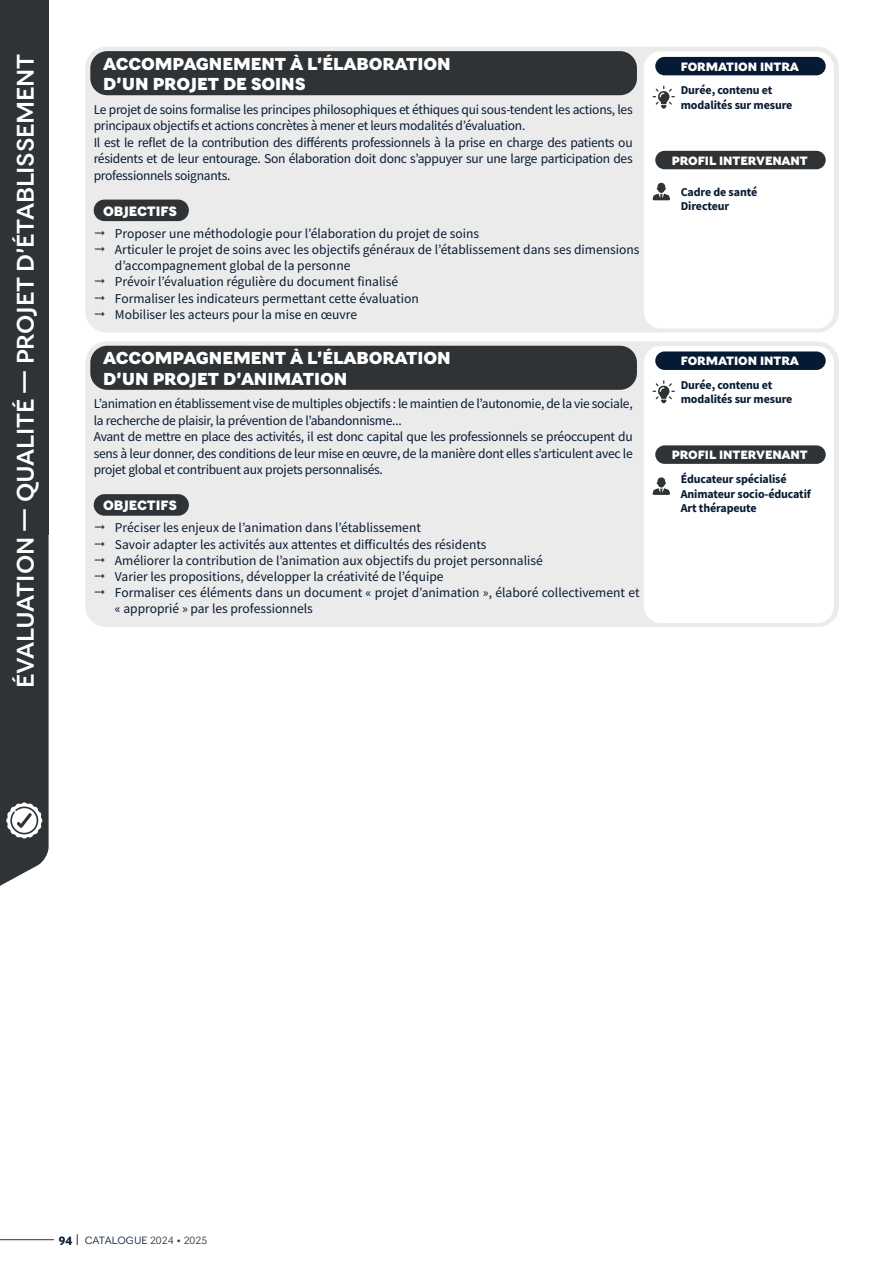
<style>
.page{position:relative;width:893px;height:1263px;background:#fff}
.page>*{position:absolute;margin:0;border:0;box-sizing:border-box;transform-origin:0 0}
.t1{font:600 24px "NCT Torin";color:#fff}
.t2{font:800 17.25px "NCT Torin";color:#fff}
.t3{font:13.5px/16.5px "Source Sans Pro";color:#071a33}
.t4{font:13.5px/16.5px "Source Sans Pro";letter-spacing:-.02em;color:#071a33}
.t5{font:800 13.5px "NCT Torin";color:#fff}
.t6{font:700 12px "Source Sans Pro";letter-spacing:-.01em;color:#071a33}
.t7{font:800 12px "NCT Torin";color:#fff}
.t8{font:300 10.5px "NCT Torin";letter-spacing:.01em;color:#071a33}
.s1{font-weight:700;font-size:12px}
.s2{color:#2f3335}
</style>
<div class="page">
<div style="left:0;top:0;width:49px;height:535px;background:#2f3335"></div>
<hr style="left:0;top:1239px;width:54px;height:1px;background:#2f3335">
<svg style="left:0;top:535px;width:49px;height:351px;background:#424547"></svg>
<div style="left:85px;top:341px;width:754px;height:286px;background:#ecebeb;border-radius:21px"></div>
<div style="left:90px;top:346px;width:547px;height:44px;background:#2f3335;border-radius:17px"></div>
<div style="left:94px;top:494px;width:95px;height:22px;background:#2f3335;border-radius:11px"></div>
<div style="left:644px;top:346px;width:190px;height:277px;background:#fff;border-radius:17px"></div>
<div style="left:655px;top:351px;width:171px;height:19px;background:#071a33;border-radius:9px"></div>
<div style="left:655px;top:445px;width:171px;height:19px;background:#2f3335;border-radius:9px"></div>
<svg style="left:653px;top:380px;width:22px;height:23px"></svg>
<svg style="left:653px;top:477px;width:17px;height:18px"></svg>
<div style="left:85px;top:47px;width:754px;height:285px;background:#ecebeb;border-radius:21px"></div>
<div style="left:90px;top:51px;width:547px;height:44px;background:#2f3335;border-radius:17px"></div>
<div style="left:94px;top:200px;width:95px;height:21px;background:#2f3335;border-radius:11px"></div>
<div style="left:644px;top:51px;width:190px;height:277px;background:#fff;border-radius:17px"></div>
<div style="left:655px;top:57px;width:171px;height:18px;background:#071a33;border-radius:9px"></div>
<div style="left:655px;top:151px;width:171px;height:18px;background:#2f3335;border-radius:9px"></div>
<svg style="left:653px;top:86px;width:22px;height:23px"></svg>
<svg style="left:653px;top:183px;width:17px;height:17px"></svg>
<h1 class="t1" style="left:8px;top:688px;width:635px;rotate:-90deg">ÉVALUATION — QUALITÉ — PROJET D’ÉTABLISSEMENT</h1>
<p class="t2" style="left:103px;top:51px;width:349px">ACCOMPAGNEMENT À L’ÉLABORATION</p>
<p class="t2" style="left:103px;top:71px;width:204px">D’UN PROJET DE SOINS</p>
<p class="t4" style="left:94px;top:101px;width:540px">Le projet de soins formalise les principes philosophiques et éthiques qui sous-tendent les actions, les principaux objectifs et actions concrètes à mener et leurs modalités d’évaluation.</p>
<p class="t3" style="left:94px;top:134px;width:540px;text-align:justify">Il est le reflet de la contribution des différents professionnels à la prise en charge des patients ou résidents et de leur entourage. Son élaboration doit donc s’appuyer sur une large participation des professionnels soignants.</p>
<p class="t5" style="left:103px;top:201px;width:75px">OBJECTIFS</p>
<p class="t3" style="left:115px;top:225px;width:366px">Proposer une méthodologie pour l’élaboration du projet de soins</p>
<p class="t3" style="left:115px;top:241px;width:526px">Articuler le projet de soins avec les objectifs généraux de l’établissement dans ses dimensions d’accompagnement global de la personne</p>
<p class="t3" style="left:115px;top:273px;width:285px">Prévoir l’évaluation régulière du document finalisé</p>
<p class="t3" style="left:115px;top:290px;width:305px">Formaliser les indicateurs permettant cette évaluation</p>
<p class="t3" style="left:115px;top:306px;width:244px">Mobiliser les acteurs pour la mise en œuvre</p>
<p class="t2" style="left:103px;top:345px;width:349px">ACCOMPAGNEMENT À L’ÉLABORATION</p>
<p class="t2" style="left:103px;top:366px;width:245px">D’UN PROJET D’ANIMATION</p>
<p class="t4" style="left:94px;top:395px;width:540px">L’animation en établissement vise de multiples objectifs : le maintien de l’autonomie, de la vie sociale, la recherche de plaisir, la prévention de l’abandonnisme...</p>
<p class="t3" style="left:94px;top:428px;width:540px;text-align:justify">Avant de mettre en place des activités, il est donc capital que les professionnels se préoccupent du sens à leur donner, des conditions de leur mise en œuvre, de la manière dont elles s’articulent avec le projet global et contribuent aux projets personnalisés.</p>
<p class="t5" style="left:103px;top:495px;width:75px">OBJECTIFS</p>
<p class="t3" style="left:115px;top:519px;width:307px">Préciser les enjeux de l’animation dans l’établissement</p>
<p class="t3" style="left:115px;top:536px;width:373px">Savoir adapter les activités aux attentes et difficultés des résidents</p>
<p class="t3" style="left:115px;top:552px;width:429px">Améliorer la contribution de l’animation aux objectifs du projet personnalisé</p>
<p class="t3" style="left:115px;top:568px;width:330px">Varier les propositions, développer la créativité de l’équipe</p>
<p class="t3" style="left:115px;top:584px;width:526px">Formaliser ces éléments dans un document « projet d’animation », élaboré collectivement et « approprié » par les professionnels</p>
<p class="t7" style="left:681px;top:58px;width:119px">FORMATION INTRA</p>
<p class="t6" style="left:681px;top:82px;width:93px">Durée, contenu et</p>
<p class="t6" style="left:681px;top:97px;width:113px">modalités sur mesure</p>
<p class="t7" style="left:672px;top:151px;width:138px">PROFIL INTERVENANT</p>
<p class="t6" style="left:681px;top:184px;width:78px">Cadre de santé</p>
<p class="t6" style="left:681px;top:198px;width:50px">Directeur</p>
<p class="t7" style="left:681px;top:352px;width:119px">FORMATION INTRA</p>
<p class="t6" style="left:681px;top:377px;width:93px">Durée, contenu et</p>
<p class="t6" style="left:681px;top:391px;width:113px">modalités sur mesure</p>
<p class="t7" style="left:672px;top:446px;width:138px">PROFIL INTERVENANT</p>
<p class="t6" style="left:681px;top:471px;width:107px">Éducateur spécialisé</p>
<p class="t6" style="left:681px;top:486px;width:132px">Animateur socio-éducatif</p>
<p class="t6" style="left:681px;top:500px;width:78px">Art thérapeute</p>
<p class="t8" style="left:59px;top:1233px;width:150px"><span class="s1">94</span> CATALOGUE <span class="s2">2024 • 2025</span></p>
</div>
